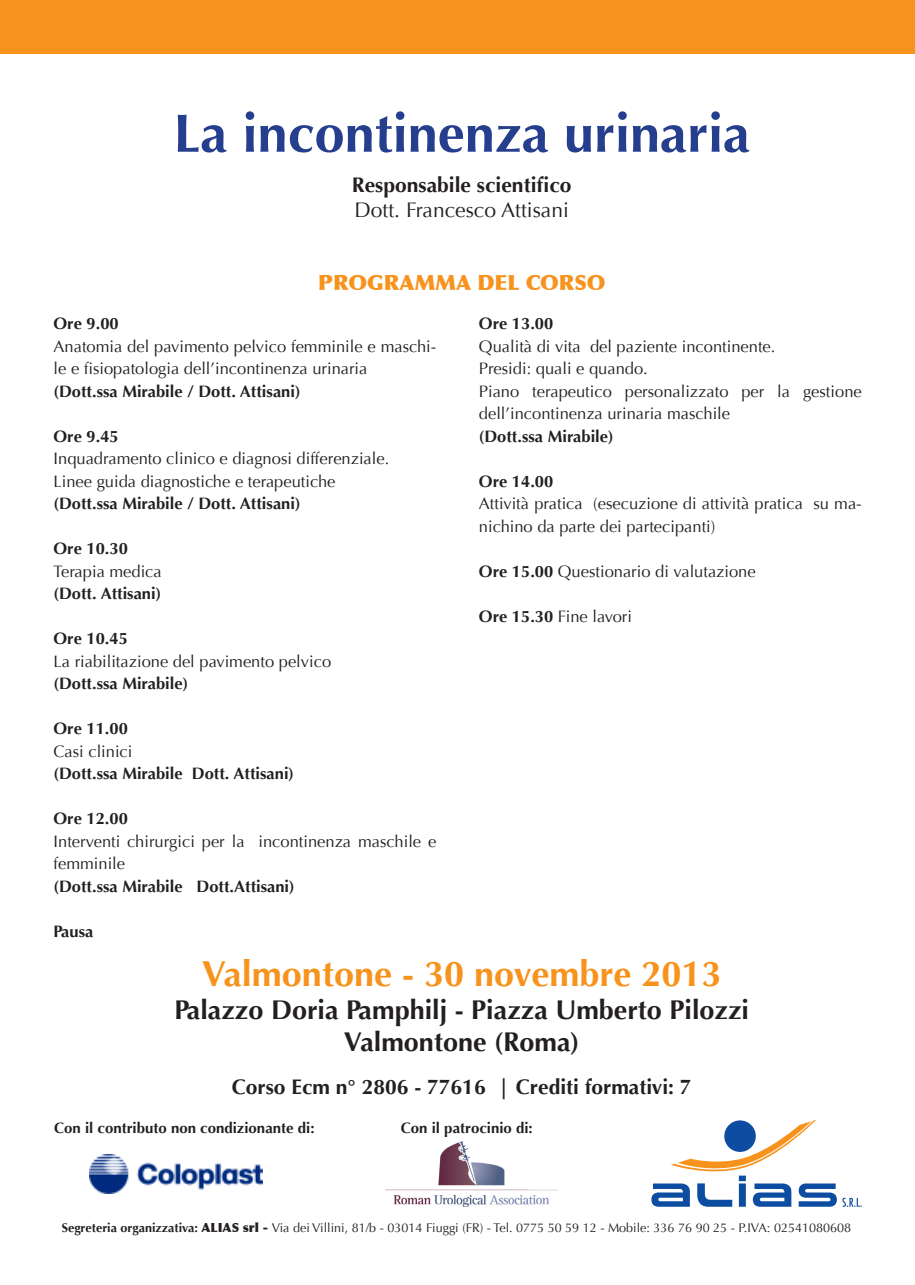
<style>
.page{position:relative;width:915px;height:1285px;background:#fff}
.page>*{position:absolute;margin:0;border:0;box-sizing:border-box;transform-origin:0 0}
.t1{font:700 54px "Optima";color:#253f8e}
.t2{font:700 36px "Optima";color:#f7931d}
.t3{font:700 27px/32.4px "Optima";color:#231f20;text-align:center}
.t4{font:700 21px "Optima";color:#231f20}
.t5{font:21px "Optima";color:#231f20}
.t6{font:900 21px "Optima";color:#f7931d}
.t7{font:16.5px/22.5px "Optima";color:#231f20}
.t8{font:700 16.5px "Optima";color:#231f20}
.t9{font:700 15px "Optima";color:#231f20}
.t10{font:12.6px "Optima";color:#231f20}
.s1{font-weight:700}
.s2{font-weight:900}
</style>
<div class="page">
<div style="left:1px;top:0;width:913px;height:53px;background:#f7931d"></div>
<svg style="left:842px;top:1197px;width:19px;height:9px"></svg>
<svg style="left:651px;top:1119px;width:185px;height:87px"></svg>
<img style="left:90px;top:1154px;width:173px;height:39px">
<img style="left:385px;top:1141px;width:172px;height:65px">
<h1 class="t1" style="left:173px;top:102px;width:578px">La incontinenza urinaria</h1>
<p class="t4" style="left:352px;top:172px;width:221px">Responsabile scientifico</p>
<p class="t5" style="left:354px;top:198px;width:216px">Dott. Francesco Attisani</p>
<p class="t6" style="left:318px;top:269px;width:289px">PROGRAMMA DEL CORSO</p>
<p class="t8" style="left:54px;top:314px;width:67px">Ore 9.00</p>
<p class="t7" style="left:54px;top:335px;width:384px">Anatomia del pavimento pelvico femminile e maschi&shy;le e fisiopatologia dell’incontinenza urinaria</p>
<p class="t8" style="left:54px;top:381px;width:248px">(Dott.ssa Mirabile / Dott. Attisani)</p>
<p class="t8" style="left:54px;top:426px;width:67px">Ore 9.45</p>
<p class="t7" style="left:54px;top:447px;width:337px">Inquadramento clinico e diagnosi differenziale.<br>Linee guida diagnostiche e terapeutiche</p>
<p class="t8" style="left:54px;top:494px;width:248px">(Dott.ssa Mirabile / Dott. Attisani)</p>
<p class="t8" style="left:54px;top:539px;width:76px">Ore 10.30</p>
<p class="t7" style="left:54px;top:560px;width:110px">Terapia medica</p>
<p class="t8" style="left:54px;top:584px;width:109px">(Dott. Attisani)</p>
<p class="t8" style="left:54px;top:629px;width:76px">Ore 10.45</p>
<p class="t7" style="left:54px;top:650px;width:279px">La riabilitazione del pavimento pelvico</p>
<p class="t8" style="left:54px;top:674px;width:136px">(Dott.ssa Mirabile)</p>
<p class="t8" style="left:54px;top:719px;width:76px">Ore 11.00</p>
<p class="t7" style="left:54px;top:740px;width:80px">Casi clinici</p>
<p class="t8" style="left:54px;top:764px;width:242px">(Dott.ssa Mirabile Dott. Attisani)</p>
<p class="t8" style="left:54px;top:809px;width:76px">Ore 12.00</p>
<p class="t7" style="left:54px;top:830px;width:384px">Interventi chirurgici per la incontinenza maschile e femminile</p>
<p class="t8" style="left:54px;top:876px;width:242px">(Dott.ssa Mirabile Dott.Attisani)</p>
<p class="t8" style="left:54px;top:921px;width:41px">Pausa</p>
<p class="t8" style="left:479px;top:314px;width:76px">Ore 13.00</p>
<p class="t7" style="left:479px;top:335px;width:384px">Qualità di vita del paziente incontinente.<br>Presidi: quali e quando.<br>Piano terapeutico personalizzato per la gestione dell’incontinenza urinaria maschile</p>
<p class="t8" style="left:479px;top:426px;width:136px">(Dott.ssa Mirabile)</p>
<p class="t8" style="left:479px;top:471px;width:76px">Ore 14.00</p>
<p class="t7" style="left:479px;top:492px;width:384px">Attività pratica (esecuzione di attività pratica su ma&shy;nichino da parte dei partecipanti)</p>
<p class="t7" style="left:479px;top:560px;width:278px"><span class="s1">Ore 15.00</span> Questionario di valutazione</p>
<p class="t7" style="left:479px;top:605px;width:154px"><span class="s1">Ore 15.30</span> Fine lavori</p>
<h2 class="t2" style="left:202px;top:952px;width:521px">Valmontone - 30 novembre 2013</h2>
<h3 class="t3" style="left:174px;top:993px;width:576px">Palazzo Doria Pamphilj - Piazza Umberto Pilozzi<br>Valmontone (Roma)</h3>
<p class="t4" style="left:232px;top:1074px;width:461px">Corso Ecm n° 2806 - 77616 | Crediti formativi: 7</p>
<p class="t9" style="left:54px;top:1119px;width:262px">Con il contributo non condizionante di:</p>
<p class="t9" style="left:401px;top:1119px;width:133px">Con il patrocinio di:</p>
<p class="t10" style="left:62px;top:1219px;width:790px"><span class="s1">Segreteria organizzativa:</span> <span class="s2">ALIAS srl -</span> Via dei Villini, 81/b - 03014 Fiuggi (FR) - Tel. 0775 50 59 12 - Mobile: 336 76 90 25 - P.IVA: 02541080608</p>
</div>
